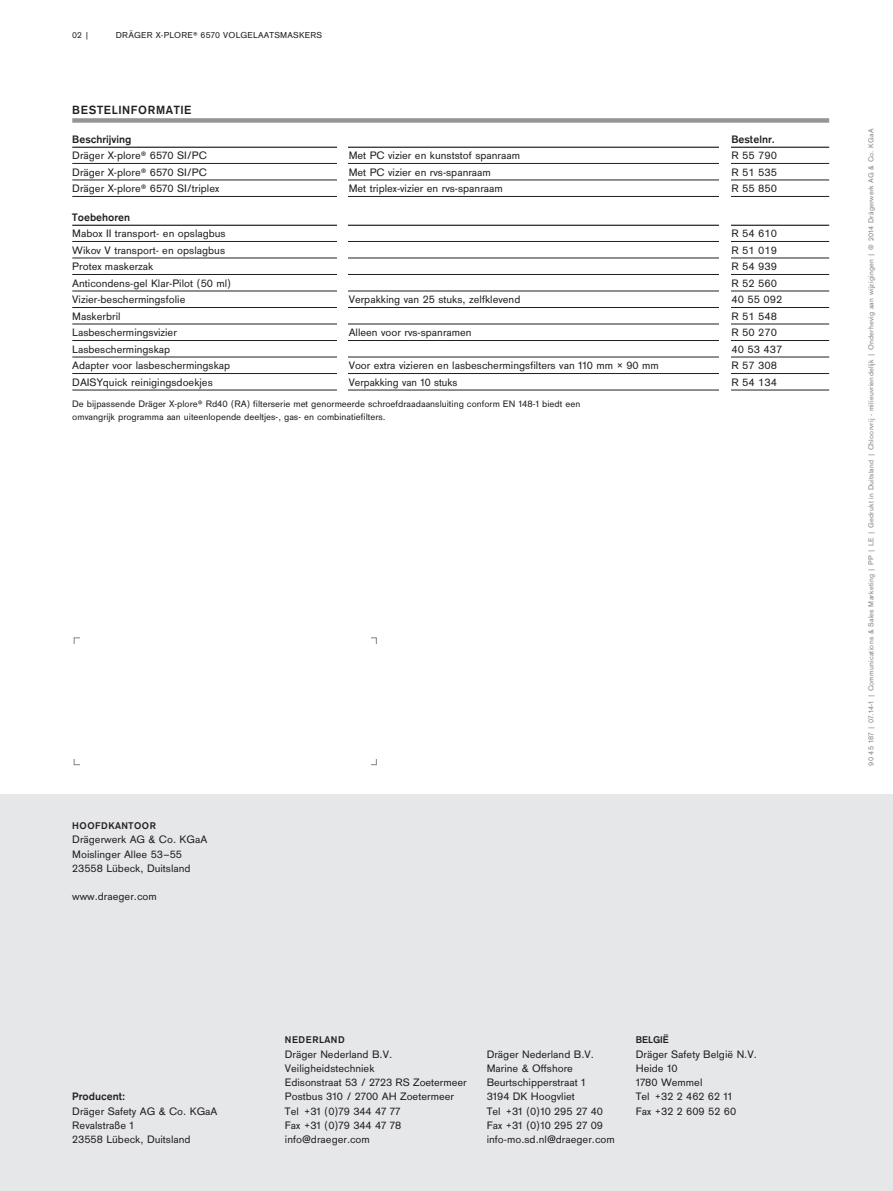
<style>
.page{position:relative;width:893px;height:1191px;background:#fff}
.page>*{position:absolute;margin:0;border:0;box-sizing:border-box;transform-origin:0 0}
.Tab_Head1_8_25{font:700 12.3px "Draeger Sans";letter-spacing:.05em;color:#231f20}
.Fliesstext{font:11.25px "Draeger Sans";color:#231f20}
.t1{font:11.25px "Draeger San Tab";color:#231f20}
.t2{font:700 11.25px "Draeger Sans";color:#231f20}
.t3{font:700 10.2px "Draeger Sans";letter-spacing:.05em;color:#231f20}
.t4{font:9.75px "Draeger Sans";color:#231f20}
.Section{font:9px "Draeger Sans";letter-spacing:.025em;color:#231f20}
.Pagination{font:9px "Draeger Sans";color:#231f20}
.t5{font:7.5px "Draeger Sans";letter-spacing:.025em;color:#808285}
</style>
<div class="page">
<div style="left:72px;top:118px;width:757px;height:5px;background:#939598"></div>
<hr style="left:72px;top:147px;width:757px;height:1px;background:#231f20">
<hr style="left:72px;top:163px;width:757px;height:1px;background:#231f20">
<hr style="left:72px;top:180px;width:757px;height:1px;background:#231f20">
<hr style="left:72px;top:196px;width:757px;height:1px;background:#231f20">
<hr style="left:72px;top:225px;width:757px;height:1px;background:#231f20">
<hr style="left:72px;top:241px;width:757px;height:1px;background:#231f20">
<hr style="left:72px;top:258px;width:757px;height:1px;background:#231f20">
<hr style="left:72px;top:274px;width:757px;height:1px;background:#231f20">
<hr style="left:72px;top:291px;width:757px;height:1px;background:#231f20">
<hr style="left:72px;top:307px;width:757px;height:1px;background:#231f20">
<hr style="left:72px;top:324px;width:757px;height:1px;background:#231f20">
<hr style="left:72px;top:340px;width:757px;height:1px;background:#231f20">
<hr style="left:72px;top:357px;width:757px;height:1px;background:#231f20">
<hr style="left:72px;top:373px;width:757px;height:1px;background:#231f20">
<hr style="left:72px;top:390px;width:757px;height:1px;background:#231f20">
<div style="left:337px;top:141px;width:10px;height:253px;background:#fff"></div>
<div style="left:720px;top:137px;width:11px;height:261px;background:#fff"></div>
<div style="left:0;top:794px;width:893px;height:397px;background:#e6e7e9"></div>
<p class="Pagination" style="left:72px;top:29px;width:19px">02 |</p>
<p class="Section" style="left:116px;top:29px;width:208px">DRÄGER X-PLORE® 6570 VOLGELAATSMASKERS</p>
<p class="Tab_Head1_8_25" style="left:72px;top:101px;width:121px">BESTELINFORMATIE</p>
<p class="t2" style="left:72px;top:131px;width:61px">Beschrijving</p>
<p class="t2" style="left:731px;top:131px;width:45px">Bestelnr.</p>
<p class="Fliesstext" style="left:72px;top:148px;width:136px">Dräger X-plore® 6570 SI/PC</p>
<p class="Fliesstext" style="left:349px;top:148px;width:173px">Met PC vizier en kunststof spanraam</p>
<p class="t1" style="left:731px;top:149px;width:47px">R 55 790</p>
<p class="Fliesstext" style="left:72px;top:164px;width:136px">Dräger X-plore® 6570 SI/PC</p>
<p class="Fliesstext" style="left:349px;top:164px;width:144px">Met PC vizier en rvs-spanraam</p>
<p class="t1" style="left:731px;top:166px;width:47px">R 51 535</p>
<p class="Fliesstext" style="left:72px;top:181px;width:148px">Dräger X-plore® 6570 SI/triplex</p>
<p class="Fliesstext" style="left:349px;top:181px;width:156px">Met triplex-vizier en rvs-spanraam</p>
<p class="t1" style="left:731px;top:182px;width:47px">R 55 850</p>
<p class="t2" style="left:72px;top:209px;width:60px">Toebehoren</p>
<p class="Fliesstext" style="left:72px;top:226px;width:155px">Mabox II transport- en opslagbus</p>
<p class="t1" style="left:731px;top:227px;width:47px">R 54 610</p>
<p class="Fliesstext" style="left:72px;top:242px;width:154px">Wikov V transport- en opslagbus</p>
<p class="t1" style="left:731px;top:244px;width:47px">R 51 019</p>
<p class="Fliesstext" style="left:72px;top:259px;width:83px">Protex maskerzak</p>
<p class="t1" style="left:731px;top:260px;width:47px">R 54 939</p>
<p class="Fliesstext" style="left:72px;top:275px;width:161px">Anticondens-gel Klar-Pilot (50 ml)</p>
<p class="t1" style="left:731px;top:277px;width:47px">R 52 560</p>
<p class="Fliesstext" style="left:72px;top:292px;width:115px">Vizier-beschermingsfolie</p>
<p class="Fliesstext" style="left:349px;top:292px;width:173px">Verpakking van 25 stuks, zelfklevend</p>
<p class="t1" style="left:731px;top:293px;width:53px">40 55 092</p>
<p class="Fliesstext" style="left:72px;top:308px;width:50px">Maskerbril</p>
<p class="t1" style="left:731px;top:310px;width:47px">R 51 548</p>
<p class="Fliesstext" style="left:72px;top:325px;width:106px">Lasbeschermingsvizier</p>
<p class="Fliesstext" style="left:349px;top:325px;width:125px">Alleen voor rvs-spanramen</p>
<p class="t1" style="left:731px;top:326px;width:47px">R 50 270</p>
<p class="Fliesstext" style="left:72px;top:341px;width:99px">Lasbeschermingskap</p>
<p class="t1" style="left:731px;top:343px;width:53px">40 53 437</p>
<p class="Fliesstext" style="left:72px;top:358px;width:160px">Adapter voor lasbeschermingskap</p>
<p class="Fliesstext" style="left:349px;top:358px;width:312px">Voor extra vizieren en lasbeschermingsfilters van 110 mm × 90 mm</p>
<p class="t1" style="left:731px;top:359px;width:47px">R 57 308</p>
<p class="Fliesstext" style="left:72px;top:374px;width:142px">DAISYquick reinigingsdoekjes</p>
<p class="Fliesstext" style="left:349px;top:374px;width:110px">Verpakking van 10 stuks</p>
<p class="t1" style="left:731px;top:376px;width:47px">R 54 134</p>
<p class="t4" style="left:72px;top:397px;width:510px">De bijpassende Dräger X-plore® Rd40 (RA) filterserie met genormeerde schroefdraadaansluiting conform EN 148-1 biedt een</p>
<p class="t4" style="left:72px;top:410px;width:315px">omvangrijk programma aan uiteenlopende deeltjes-, gas- en combinatiefilters.</p>
<p class="t3" style="left:72px;top:819px;width:85px">HOOFDKANTOOR</p>
<p class="Fliesstext" style="left:72px;top:832px;width:136px">Drägerwerk AG &amp; Co. KGaA</p>
<p class="Fliesstext" style="left:72px;top:846px;width:111px">Moislinger Allee 53–55</p>
<p class="Fliesstext" style="left:72px;top:860px;width:120px">23558 Lübeck, Duitsland</p>
<p class="Fliesstext" style="left:72px;top:889px;width:86px">www.draeger.com</p>
<p class="t2" style="left:72px;top:1089px;width:55px">Producent:</p>
<p class="Fliesstext" style="left:72px;top:1103px;width:147px">Dräger Safety AG &amp; Co. KGaA</p>
<p class="Fliesstext" style="left:72px;top:1117px;width:63px">Revalstraße 1</p>
<p class="Fliesstext" style="left:72px;top:1131px;width:120px">23558 Lübeck, Duitsland</p>
<p class="t3" style="left:285px;top:1033px;width:61px">NEDERLAND</p>
<p class="Fliesstext" style="left:285px;top:1046px;width:109px">Dräger Nederland B.V.</p>
<p class="Fliesstext" style="left:285px;top:1060px;width:91px">Veiligheidstechniek</p>
<p class="Fliesstext" style="left:285px;top:1074px;width:183px">Edisonstraat 53 / 2723 RS Zoetermeer</p>
<p class="Fliesstext" style="left:285px;top:1088px;width:171px">Postbus 310 / 2700 AH Zoetermeer</p>
<p class="Fliesstext" style="left:285px;top:1103px;width:117px">Tel +31 (0)79 344 47 77</p>
<p class="Fliesstext" style="left:285px;top:1117px;width:118px">Fax +31 (0)79 344 47 78</p>
<p class="Fliesstext" style="left:285px;top:1131px;width:87px">info@draeger.com</p>
<p class="Fliesstext" style="left:487px;top:1046px;width:109px">Dräger Nederland B.V.</p>
<p class="Fliesstext" style="left:487px;top:1060px;width:88px">Marine &amp; Offshore</p>
<p class="Fliesstext" style="left:487px;top:1074px;width:100px">Beurtschipperstraat 1</p>
<p class="Fliesstext" style="left:487px;top:1088px;width:90px">3194 DK Hoogvliet</p>
<p class="Fliesstext" style="left:487px;top:1103px;width:118px">Tel +31 (0)10 295 27 40</p>
<p class="Fliesstext" style="left:487px;top:1117px;width:118px">Fax +31 (0)10 295 27 09</p>
<p class="Fliesstext" style="left:487px;top:1131px;width:130px">info-mo.sd.nl@draeger.com</p>
<p class="t3" style="left:636px;top:1033px;width:35px">BELGIË</p>
<p class="Fliesstext" style="left:636px;top:1046px;width:123px">Dräger Safety België N.V.</p>
<p class="Fliesstext" style="left:636px;top:1060px;width:43px">Heide 10</p>
<p class="Fliesstext" style="left:636px;top:1074px;width:68px">1780 Wemmel</p>
<p class="Fliesstext" style="left:636px;top:1088px;width:98px">Tel +32 2 462 62 11</p>
<p class="Fliesstext" style="left:636px;top:1103px;width:102px">Fax +32 2 609 52 60</p>
<p class="t5" style="left:866px;top:765px;width:638px;rotate:-90deg">90 45 187 | 07.14-1 | Communications &amp; Sales Marketing | PP | LE | Gedrukt in Duitsland | Chloorvrij - milieuvriendelijk | Onderhevig aan wijzigingen | © 2014 Drägerwerk AG &amp; Co. KGaA</p>
</div>
